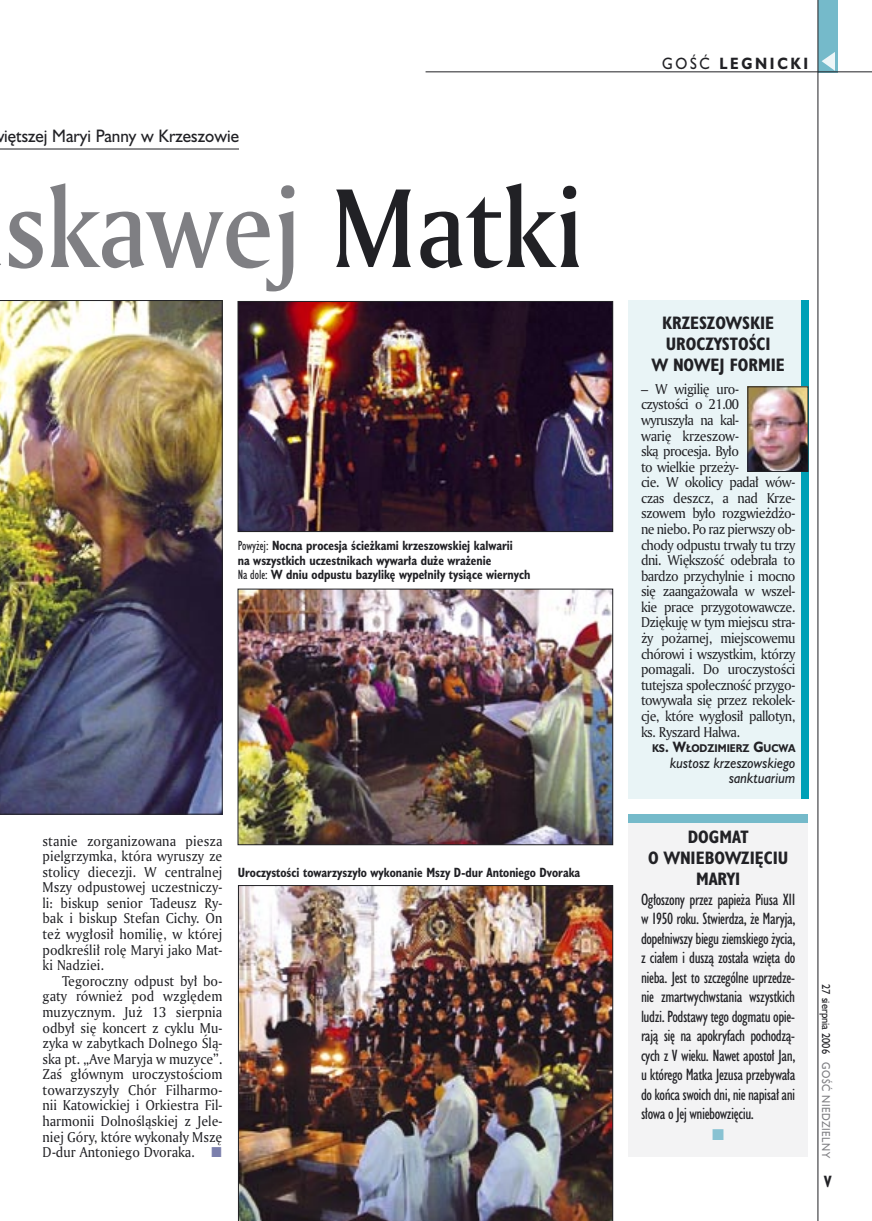
<style>
.page{position:relative;width:872px;height:1221px;background:#fff}
.page>*{position:absolute;margin:0;border:0;box-sizing:border-box;transform-origin:0 0}
.t1{font:108px "Amerigo Md PL";color:#7f7f83;scale:.9 1}
._04-2_tytul_ramki{font:700 16.5px/21px "Humanst 521 Cn PL";color:#212125;text-align:center}
.t2{font:16.5px "Humanst 521 PL";color:#212125;scale:.94 1}
._03-2_body_do_ramki{font:15px/19.5px "Humanst 521 Cn PL";letter-spacing:-.03em;color:#212125;text-align:justify}
._15b_temat_prawo{font:700 15px "Humanst 521 PL";letter-spacing:.2em;color:#212125;scale:.9 1}
._17_pagina_prawa{font:700 15px "Humanst 521 Cn PL";color:#212125;scale:.94 1}
._01_body_tekst{font:13.8px/15.6px "Amerigo PL";color:#212125;text-align:justify;scale:.94 1}
._03-4_body_liturgii{font:13.8px/15.6px "Amerigo PL";letter-spacing:-.04em;color:#212125;scale:.94 1}
._12b_miasto_na_koncu_Hu{font:italic 13.8px/15.6px "Humanst 521 PL";color:#212125;text-align:right;scale:.92 1}
._09_podpis_zdjecia_HuCnB{font:700 12.3px/14.4px "Humanst 521 Cn PL";color:#212125;scale:.94 1}
._19a_data_prawa_GOSC{font:10.5px "Humanst 521 PL";letter-spacing:.05em;color:#7f7f83;scale:.9 1}
._19_data_prawa{font:10.5px "Humanst 521 PL";color:#212125;scale:.9 1}
._12a_autor_na_koncu_HuBd{font:700 10.35px "Humanst 521 PL";color:#212125;scale:.9 1}
.s1{color:#212125}
.s2{font-weight:400}
.s3{font-size:13.8px}
</style>
<div class="page">
<div style="left:818px;top:0;width:19px;height:72px;background:#75baca"></div>
<hr style="left:817px;top:0;width:1px;height:1220px;background:#212125">
<svg style="left:821px;top:52px;width:14px;height:19px"></svg>
<hr style="left:425px;top:72px;width:447px;height:1px;background:#212125">
<div style="left:628px;top:300px;width:180px;height:498px;background:#e9f4f6"></div>
<div style="left:801px;top:300px;width:7px;height:498px;background:#00a0b6"></div>
<img style="left:749px;top:388px;width:57px;height:81px">
<div style="left:747px;top:386px;width:61px;height:85px;border:1px solid #212125"></div>
<hr style="left:0;top:149px;width:239px;height:1px;background:#212125">
<img style="left:240px;top:303px;width:371px;height:226px">
<div style="left:238px;top:301px;width:375px;height:230px;border:1px solid #212125"></div>
<div style="left:628px;top:814px;width:180px;height:342px;background:#f3f3f4"></div>
<div style="left:628px;top:814px;width:180px;height:8px;background:#75baca"></div>
<img style="left:240px;top:591px;width:371px;height:251px">
<div style="left:238px;top:589px;width:375px;height:255px;border:1px solid #212125"></div>
<img style="left:238px;top:885px;width:375px;height:335px">
<img style="left:0;top:300px;width:222px;height:514px">
<p class="t2" style="left:4px;top:124px;width:251px">iętszej Maryi Panny w Krzeszowie</p>
<h1 class="t1" style="left:4px;top:156px;width:645px">skawej <span class="s1">Matki</span></h1>
<p class="_09_podpis_zdjecia_HuCnB" style="left:238px;top:538px;width:294px"><span class="s2">Powyżej:</span> Nocna procesja ścieżkami krzeszowskiej kalwarii na wszystkich uczestnikach wywarła duże wrażenie</p>
<p class="_09_podpis_zdjecia_HuCnB" style="left:238px;top:567px;width:313px"><span class="s2">Na dole:</span> W dniu odpustu bazylikę wypełniły tysiące wiernych</p>
<p class="_01_body_tekst" style="left:43px;top:832px;width:193px">stanie zorganizowana piesza pielgrzymka, która wyruszy ze stolicy diecezji. W centralnej Mszy odpustowej uczestniczy&shy;li: biskup senior Tadeusz Ry&shy;bak i biskup Stefan Cichy. On też wygłosił homilię, w której podkreślił rolę Maryi jako Mat&shy;ki Nadziei.</p>
<p class="_01_body_tekst" style="left:43px;top:972px;width:193px;text-indent:20px">Tegoroczny odpust był bo&shy;gaty również pod względem muzycznym. Już 13 sierpnia odbył się koncert z cyklu Mu&shy;zyka w zabytkach Dolnego Ślą&shy;ska pt. „Ave Maryja w muzyce”.<br>Zaś głównym uroczystościom towarzyszyły Chór Filharmo&shy;nii Katowickiej i Orkiestra Fil&shy;harmonii Dolnośląskiej z Jele&shy;niej Góry, które wykonały Mszę D-dur Antoniego Dvoraka.</p>
<p class="_09_podpis_zdjecia_HuCnB" style="left:238px;top:864px;width:366px">Uroczystości towarzyszyło wykonanie Mszy D-dur Antoniego Dvoraka</p>
<p class="_15b_temat_prawo" style="left:662px;top:53px;width:164px"><span class="s2">GOŚĆ</span> LEGNICKI</p>
<p class="_04-2_tytul_ramki" style="left:651px;top:312px;width:134px">KRZESZOWSKIE<br>UROCZYSTOŚCI<br>W NOWEJ FORMIE</p>
<p class="_03-4_body_liturgii" style="left:641px;top:380px;width:166px">– W wigilię uro-<br>czystości o 21.00 wyruszyła na kal-<br>warię krzeszow-<br>ską procesja. Było<br>to wielkie przeży-<br>cie. W okolicy padał wów&shy;czas deszcz, a nad Krze&shy;szowem było rozgwieżdżo&shy;ne niebo. Po raz pierwszy ob&shy;chody odpustu trwały tu trzy dni. Większość odebrała to bardzo przychylnie i mocno się zaangażowała w wszel&shy;kie prace przygotowawcze.<br>Dziękuję w tym miejscu stra&shy;ży pożarnej, miejscowemu chórowi i wszystkim, którzy pomagali. Do uroczystości tutejsza społeczność przygo&shy;towywała się przez rekolek&shy;cje, które wygłosił pallotyn, ks. Ryszard Halwa.</p>
<p class="_12a_autor_na_koncu_HuBd" style="left:652px;top:741px;width:161px">KS<span class="s3">. W</span>ŁODZIMIERZ <span class="s3">G</span>UCWA</p>
<p class="_12b_miasto_na_koncu_Hu" style="left:670px;top:754px;width:138px">kustosz krzeszowskiego sanktuarium</p>
<p class="_04-2_tytul_ramki" style="left:648px;top:826px;width:142px">DOGMAT<br>O WNIEBOWZIĘCIU<br>MARYI</p>
<p class="_03-2_body_do_ramki" style="left:641px;top:889px;width:156px">Ogłoszony przez papieża Piusa XII w 1950 roku. Stwierdza, że Maryja, dopełniwszy biegu ziemskiego życia, z ciałem i duszą została wzięta do nieba. Jest to szczególne uprzedze&shy;nie zmartwychwstania wszystkich ludzi. Podstawy tego dogmatu opie&shy;rają się na apokryfach pochodzą&shy;cych z V wieku. Nawet apostoł Jan, u którego Matka Jezusa przebywała do końca swoich dni, nie napisał ani słowa o Jej wniebowzięciu.</p>
<p class="_19_data_prawa" style="left:833px;top:984px;width:79px;rotate:90deg">27 sierpnia 2006</p>
<p class="_19a_data_prawa_GOSC" style="left:833px;top:1062px;width:108px;rotate:90deg">GOŚĆ NIEDZIELNY</p>
<p class="_17_pagina_prawa" style="left:824px;top:1171px;width:9px">V</p>
</div>
